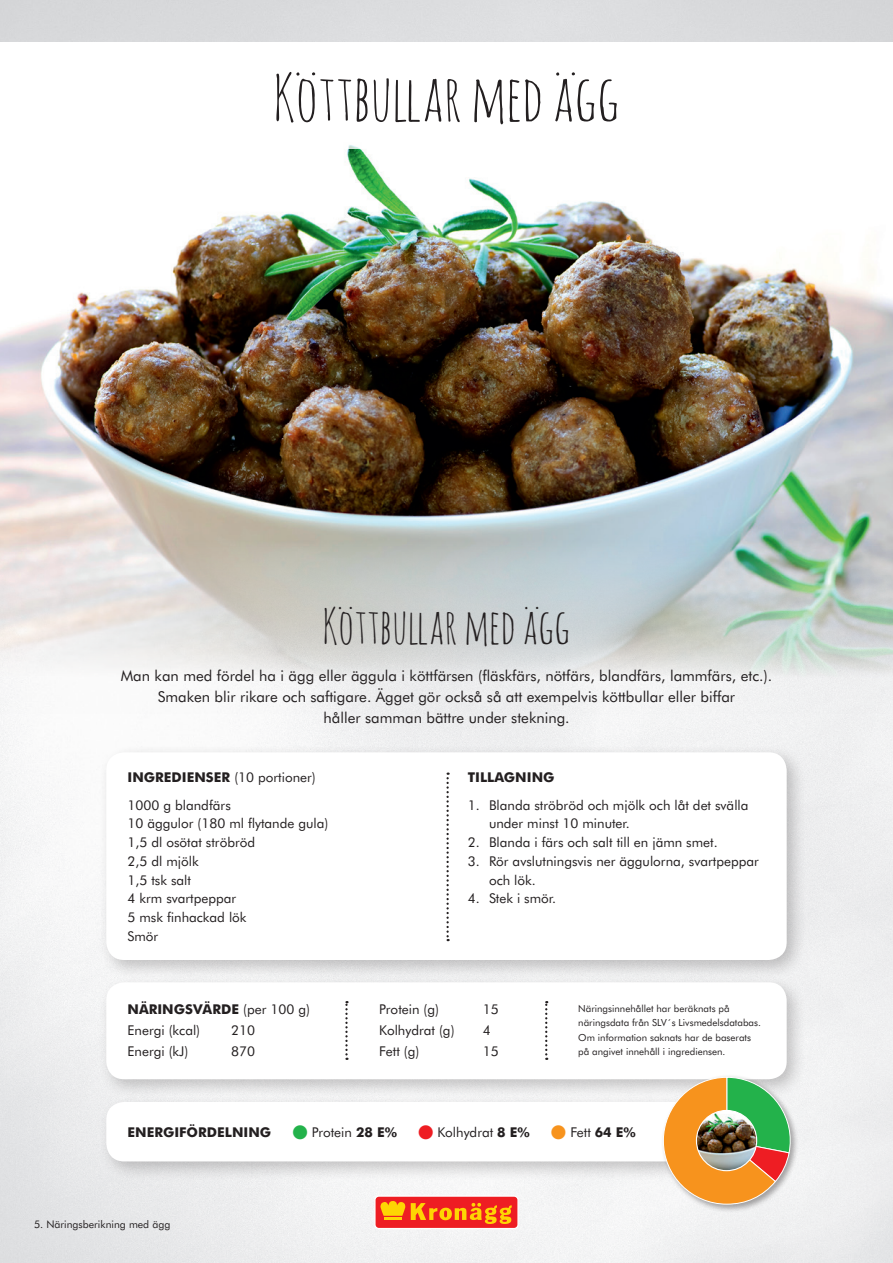
<style>
.page{position:relative;width:893px;height:1263px;background:#fff}
.page>*{position:absolute;margin:0;border:0;box-sizing:border-box;transform-origin:0 0}
.t1{font:63px "Amatic SC";letter-spacing:-.01em;color:#231f20;scale:1.1 1}
.t2{font:48px "Amatic SC";color:#231f20}
.t3{font:15px/21px "Futura BT";color:#231f20;text-align:center}
.t4{font:13.5px/18.8px "Futura BT";color:#231f20}
.t5{font:700 13.5px "Futura BT";color:#231f20}
.t6{font:10.5px "Futura BT";color:#231f20}
.t7{font:9.75px/14.2px "Futura BT";color:#231f20}
.s1{font-weight:700}
.s2{color:#23b24b}
.s3{font-weight:400}
.s4{color:#ee1d23}
.s5{color:#f7931d}
</style>
<div class="page">
<div style="left:0;top:43px;width:893px;height:686px;background:#f3f4f4"></div>
<img style="left:0;top:149px;width:893px;height:564px">
<div style="left:0;top:43px;width:893px;height:106px;background:#fff"></div>
<div style="left:375px;top:1196px;width:143px;height:32px;background:#ee1d23;border-radius:4px"></div>
<div style="left:374px;top:1195px;width:145px;height:34px;border:1px solid #fff;border-radius:4px"></div>
<hr style="left:384px;top:1217px;width:18px;height:3px;background:#fed503">
<svg style="left:380px;top:1201px;width:25px;height:15px"></svg>
<svg style="left:411px;top:1203px;width:101px;height:21px"></svg>
<div style="left:98px;top:1094px;width:682px;height:88px;background:#231f20;opacity:.25"></div>
<div style="left:106px;top:1102px;width:654px;height:59px;background:#fff;border-radius:18px"></div>
<div style="left:98px;top:744px;width:709px;height:236px;background:#231f20;opacity:.25"></div>
<div style="left:106px;top:752px;width:681px;height:208px;background:#fff;border-radius:18px"></div>
<svg style="left:446px;top:772px;width:3px;height:169px"></svg>
<div style="left:98px;top:974px;width:709px;height:125px;background:#231f20;opacity:.25"></div>
<div style="left:106px;top:982px;width:681px;height:97px;background:#fff;border-radius:18px"></div>
<svg style="left:345px;top:1001px;width:3px;height:59px"></svg>
<svg style="left:545px;top:1001px;width:2px;height:59px"></svg>
<div style="left:660px;top:1074px;width:139px;height:139px;background:#231f20;opacity:.4"></div>
<svg style="left:662px;top:1076px;width:134px;height:129px"></svg>
<img style="left:696px;top:1110px;width:61px;height:61px;border-radius:30px">
<div style="left:696px;top:1110px;width:61px;height:61px;border:1px solid #fff;border-radius:50%"></div>
<h1 class="t1" style="left:273px;top:57px;width:317px">Köttbullar med ägg</h1>
<h2 class="t2" style="left:322px;top:595px;width:250px">Köttbullar med ägg</h2>
<p class="t3" style="left:121px;top:665px;width:653px">Man kan med fördel ha i ägg eller äggula i köttfärsen (fläskfärs, nötfärs, blandfärs, lammfärs, etc.).<br>Smaken blir rikare och saftigare. Ägget gör också så att exempelvis köttbullar eller biffar<br>håller samman bättre under stekning.</p>
<p class="t4" style="left:128px;top:764px;width:190px;line-height:27.3px"><span class="s1">INGREDIENSER</span> (10 portioner)<br>1000 g blandfärs</p>
<p class="t4" style="left:128px;top:814px;width:202px">10 äggulor (180 ml flytande gula)<br>1,5 dl osötat ströbröd<br>2,5 dl mjölk<br>1,5 tsk salt<br>4 krm svartpeppar<br>5 msk finhackad lök<br>Smör</p>
<p class="t4" style="left:128px;top:999px;width:184px;line-height:21px"><span class="s1">NÄRINGSVÄRDE</span> (per 100 g)<br>Energi (kcal)</p>
<p class="t4" style="left:231px;top:1021px;width:25px">210</p>
<p class="t4" style="left:128px;top:1042px;width:62px">Energi (kJ)</p>
<p class="t4" style="left:231px;top:1042px;width:25px">870</p>
<p class="t5" style="left:468px;top:769px;width:88px">TILLAGNING</p>
<p class="t4" style="left:489px;top:795px;width:261px;text-indent:-21px">1. Blanda ströbröd och mjölk och låt det svälla under minst 10 minuter.</p>
<p class="t4" style="left:468px;top:833px;width:251px">2. Blanda i färs och salt till en jämn smet.</p>
<p class="t4" style="left:489px;top:851px;width:271px;text-indent:-21px">3. Rör avslutningsvis ner äggulorna, svartpeppar och lök.</p>
<p class="t4" style="left:468px;top:889px;width:90px">4. Stek i smör.</p>
<p class="t4" style="left:379px;top:999px;width:61px">Protein (g)</p>
<p class="t4" style="left:483px;top:999px;width:17px">15</p>
<p class="t4" style="left:379px;top:1021px;width:77px">Kolhydrat (g)</p>
<p class="t4" style="left:483px;top:1021px;width:9px">4</p>
<p class="t4" style="left:379px;top:1042px;width:41px">Fett (g)</p>
<p class="t4" style="left:483px;top:1042px;width:17px">15</p>
<p class="t7" style="left:578px;top:1001px;width:184px">Näringsinnehållet har beräknats på näringsdata från SLV´s Livsmedelsdatabas.<br>Om information saknats har de baserats på angivet innehåll i ingrediensen.</p>
<p class="t5" style="left:128px;top:1124px;width:510px">ENERGIFÖRDELNING <span class="s2">●</span> <span class="s3">Protein</span> 28 E% <span class="s4">●</span> <span class="s3">Kolhydrat</span> 8 E% <span class="s5">●</span> <span class="s3">Fett</span> 64 E%</p>
<p class="t6" style="left:34px;top:1218px;width:138px">5. Näringsberikning med ägg</p>
</div>
